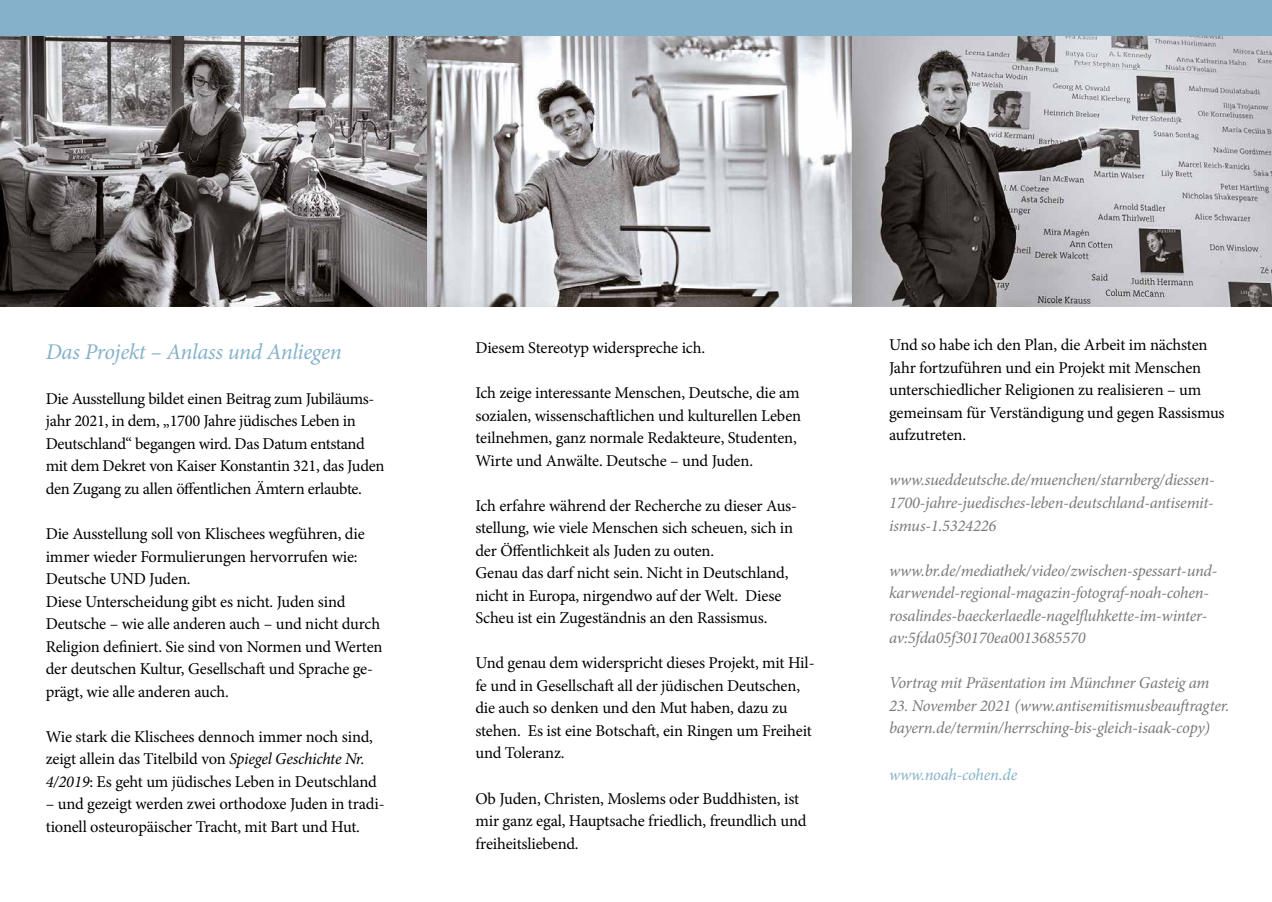
<style>
.page{position:relative;width:1272px;height:902px;background:#fff}
.page>*{position:absolute;margin:0;border:0;box-sizing:border-box;transform-origin:0 0}
.t1{font:italic 22.5px "Minion Pro";letter-spacing:-.02em;color:#85b2ca}
.t2{font:16.5px/22.5px "Minion Pro";letter-spacing:-.02em;color:#000}
.t3{font:italic 16.5px/22.5px "Minion Pro";letter-spacing:-.015em;color:#797979}
.t4{font:italic 16.5px "Minion Pro";letter-spacing:-.015em;color:#85b2ca}
.s1{font-style:italic}
</style>
<div class="page">
<div style="left:0;top:0;width:1271px;height:38px;background:#85b2ca"></div>
<img style="left:0;top:36px;width:853px;height:270px">
<img style="left:853px;top:36px;width:418px;height:270px">
<h1 class="t1" style="left:46px;top:336px;width:298px">Das Projekt – Anlass und Anliegen</h1>
<p class="t2" style="left:46px;top:387px;width:340px">Die Ausstellung bildet einen Beitrag zum Jubiläums&shy;jahr 2021, in dem, „1700 Jahre jüdisches Leben in Deutschland“ begangen wird. Das Datum entstand mit dem Dekret von Kaiser Konstantin 321, das Juden den Zugang zu allen öffentlichen Ämtern erlaubte.</p>
<p class="t2" style="left:46px;top:522px;width:338px">Die Ausstellung soll von Klischees wegführen, die immer wieder Formulierungen hervorrufen wie:<br>Deutsche UND Juden.<br>Diese Unterscheidung gibt es nicht. Juden sind Deutsche – wie alle anderen auch – und nicht durch Religion definiert. Sie sind von Normen und Werten der deutschen Kultur, Gesellschaft und Sprache ge&shy;prägt, wie alle anderen auch.</p>
<p class="t2" style="left:46px;top:725px;width:333px">Wie stark die Klischees dennoch immer noch sind, zeigt allein das Titelbild von <span class="s1">Spiegel Geschichte Nr.<br>4/2019</span>: Es geht um jüdisches Leben in Deutschland</p>
<p class="t2" style="left:46px;top:792px;width:340px">– und gezeigt werden zwei orthodoxe Juden in tradi&shy;tionell osteuropäischer Tracht, mit Bart und Hut.</p>
<p class="t2" style="left:475px;top:336px;width:231px">Diesem Stereotyp widerspreche ich.</p>
<p class="t2" style="left:475px;top:381px;width:327px">Ich zeige interessante Menschen, Deutsche, die am sozialen, wissenschaftlichen und kulturellen Leben teilnehmen, ganz normale Redakteure, Studenten, Wirte und Anwälte. Deutsche – und Juden.</p>
<p class="t2" style="left:475px;top:494px;width:323px">Ich erfahre während der Recherche zu dieser Aus&shy;stellung, wie viele Menschen sich scheuen, sich in der Öffentlichkeit als Juden zu outen.<br>Genau das darf nicht sein. Nicht in Deutschland, nicht in Europa, nirgendwo auf der Welt. Diese Scheu ist ein Zugeständnis an den Rassismus.</p>
<p class="t2" style="left:475px;top:652px;width:340px">Und genau dem widerspricht dieses Projekt, mit Hil&shy;fe und in Gesellschaft all der jüdischen Deutschen, die auch so denken und den Mut haben, dazu zu stehen. Es ist eine Botschaft, ein Ringen um Freiheit und Toleranz.</p>
<p class="t2" style="left:475px;top:787px;width:333px">Ob Juden, Christen, Moslems oder Buddhisten, ist mir ganz egal, Hauptsache friedlich, freundlich und freiheitsliebend.</p>
<p class="t2" style="left:889px;top:334px;width:337px">Und so habe ich den Plan, die Arbeit im nächsten Jahr fortzuführen und ein Projekt mit Menschen unterschiedlicher Religionen zu realisieren – um gemeinsam für Verständigung und gegen Rassismus aufzutreten.</p>
<p class="t3" style="left:889px;top:469px;width:327px;text-align:justify">www.sueddeutsche.de/muenchen/starnberg/diessen-1700-jahre-juedisches-leben-deutschland-antisemit&shy;ismus-1.5324226</p>
<p class="t3" style="left:889px;top:559px;width:330px">www.br.de/mediathek/video/zwischen-spessart-und&shy;karwendel-regional-magazin-fotograf-noah-cohen&shy;rosalindes-baeckerlaedle-nagelfluhkette-im-winter&shy;av:5fda05f30170ea0013685570</p>
<p class="t3" style="left:889px;top:671px;width:322px">Vortrag mit Präsentation im Münchner Gasteig am</p>
<p class="t3" style="left:889px;top:694px;width:342px">23. November 2021 (www.antisemitismusbeauftragter. bayern.de/termin/herrsching-bis-gleich-isaak-copy)</p>
<p class="t4" style="left:889px;top:763px;width:130px">www.noah-cohen.de</p>
</div>
